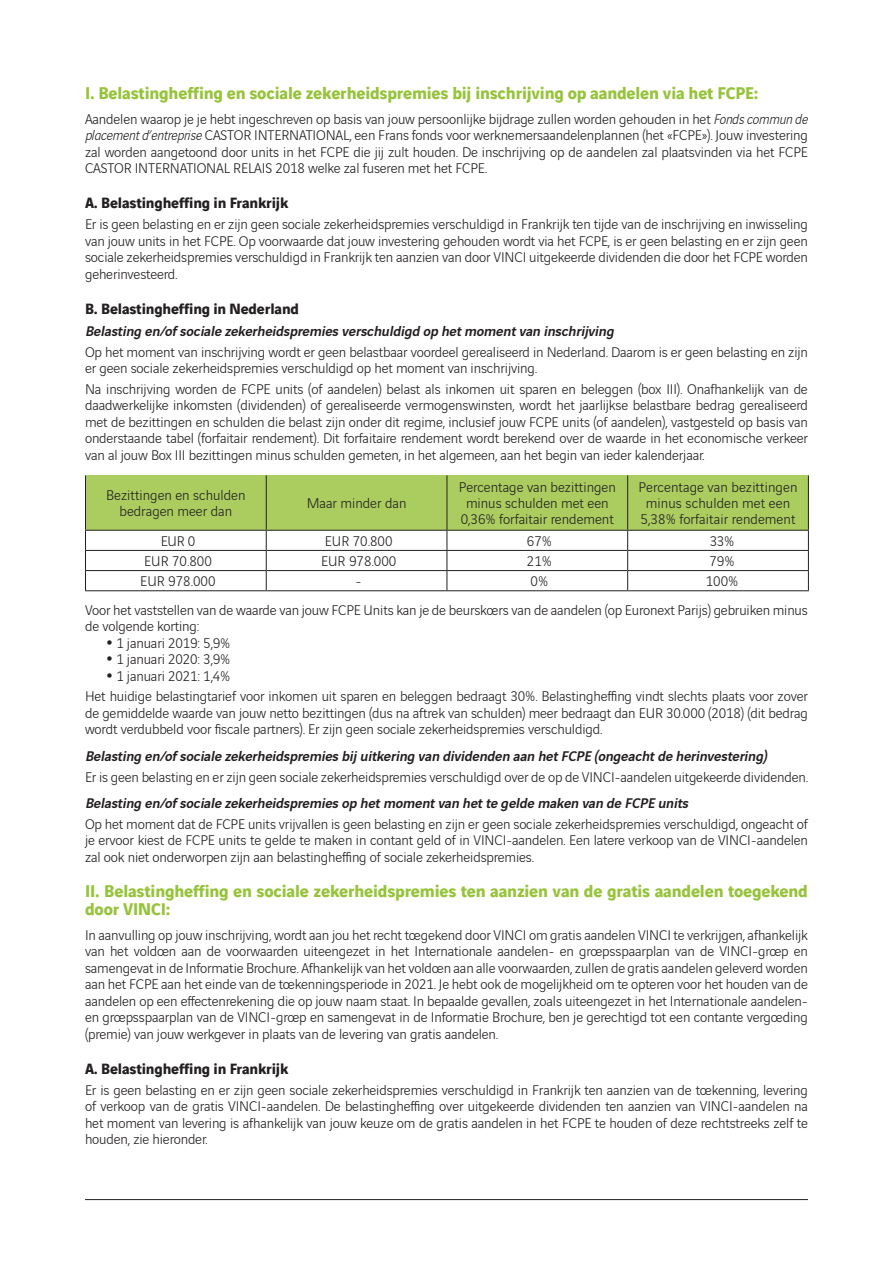
<style>
.page{position:relative;width:893px;height:1263px;background:#fff}
.page>*{position:absolute;margin:0;border:0;box-sizing:border-box;transform-origin:0 0}
.t1{font:700 18px/18px "Vinci Sans";letter-spacing:-.01em;color:#97c33c}
.t2{font:700 15.75px "Vinci Sans";letter-spacing:-.01em;color:#231f20}
.t3{font:300 15px/16.5px "Vinci Sans";letter-spacing:-.01em;color:#231f20;text-align:justify}
.t4{font:italic 500 15px "Vinci Sans";color:#231f20}
.s1{font-style:italic}
</style>
<div class="page">
<hr style="left:85px;top:1199px;width:723px;height:1px;background:#231f20">
<hr style="left:85px;top:590px;width:181px;height:1px;background:#231f20">
<hr style="left:266px;top:590px;width:181px;height:1px;background:#231f20">
<hr style="left:447px;top:590px;width:181px;height:1px;background:#231f20">
<hr style="left:628px;top:590px;width:181px;height:1px;background:#231f20">
<svg style="left:85px;top:475px;width:724px;height:115px"></svg>
<p class="t1" style="left:85px;top:82px;width:675px">I. Belastingheffing en sociale zekerheidspremies bij inschrijving op aandelen via het FCPE:</p>
<p class="t3" style="left:85px;top:110px;width:724px">Aandelen waarop je je hebt ingeschreven op basis van jouw persoonlijke bijdrage zullen worden gehouden in het <span class="s1">Fonds commun de placement d’entreprise</span> CASTOR INTERNATIONAL, een Frans fonds voor werknemersaandelenplannen (het «FCPE»). Jouw investering zal worden aangetoond door units in het FCPE die jij zult houden. De inschrijving op de aandelen zal plaatsvinden via het FCPE CASTOR INTERNATIONAL RELAIS 2018 welke zal fuseren met het FCPE.</p>
<p class="t2" style="left:85px;top:191px;width:205px">A. Belastingheffing in Frankrijk</p>
<p class="t3" style="left:85px;top:215px;width:724px">Er is geen belasting en er zijn geen sociale zekerheidspremies verschuldigd in Frankrijk ten tijde van de inschrijving en inwisseling van jouw units in het FCPE. Op voorwaarde dat jouw investering gehouden wordt via het FCPE, is er geen belasting en er zijn geen sociale zekerheidspremies verschuldigd in Frankrijk ten aanzien van door VINCI uitgekeerde dividenden die door het FCPE worden geherinvesteerd.</p>
<p class="t2" style="left:85px;top:296px;width:215px">B. Belastingheffing in Nederland</p>
<p class="t4" style="left:85px;top:319px;width:534px">Belasting en/ofsociale zekerheidspremiesverschuldigd op hetmomentvan inschrijving</p>
<p class="t3" style="left:85px;top:342px;width:724px">Op het moment van inschrijving wordt er geen belastbaar voordeel gerealiseerd in Nederland. Daarom is er geen belasting en zijn er geen sociale zekerheidspremies verschuldigd op het moment van inschrijving.</p>
<p class="t3" style="left:85px;top:380px;width:724px">Na inschrijving worden de FCPE units (of aandelen) belast als inkomen uit sparen en beleggen (box III). Onafhankelijk van de daadwerkelijke inkomsten (dividenden) of gerealiseerde vermogenswinsten, wordt het jaarlijkse belastbare bedrag gerealiseerd met de bezittingen en schulden die belast zijn onder dit regime, inclusief jouw FCPE units (of aandelen), vastgesteld op basis van onderstaande tabel (forfaitair rendement). Dit forfaitaire rendement wordt berekend over de waarde in het economische verkeer van al jouw Box III bezittingen minus schulden gemeten, in het algemeen, aan het begin van ieder kalenderjaar.</p>
<p class="t3" style="left:106px;top:486px;width:141px;line-height:15.9px;text-align:center">Bezittingen en schulden bedragen meer dan</p>
<p class="t3" style="left:307px;top:494px;width:101px">Maar minder dan</p>
<p class="t3" style="left:459px;top:478px;width:158px;line-height:15.9px;text-align:center">Percentage van bezittingen minus schulden met een<br>0,36% forfaitair rendement</p>
<p class="t3" style="left:639px;top:478px;width:160px;line-height:15.9px;text-align:center">Percentage van bezittingen minus schulden met een<br>5,38% forfaitair rendement</p>
<p class="t3" style="left:161px;top:532px;width:36px">EUR 0</p>
<p class="t3" style="left:325px;top:532px;width:69px">EUR 70.800</p>
<p class="t3" style="left:527px;top:532px;width:27px">67%</p>
<p class="t3" style="left:710px;top:532px;width:26px">33%</p>
<p class="t3" style="left:144px;top:552px;width:69px">EUR 70.800</p>
<p class="t3" style="left:321px;top:552px;width:77px">EUR 978.000</p>
<p class="t3" style="left:527px;top:552px;width:27px">21%</p>
<p class="t3" style="left:709px;top:552px;width:27px">79%</p>
<p class="t3" style="left:140px;top:572px;width:77px">EUR 978.000</p>
<p class="t3" style="left:356px;top:572px;width:8px">-</p>
<p class="t3" style="left:531px;top:572px;width:19px">0%</p>
<p class="t3" style="left:85px;top:566px;width:724px;line-height:28px;text-indent:621px">100%<br>Voor het vaststellen van de waarde van jouw FCPE Units kan je de beurskoers van de aandelen (op Euronext Parijs) gebruiken minus</p>
<p class="t3" style="left:85px;top:617px;width:116px">de volgende korting:</p>
<p class="t3" style="left:106px;top:633px;width:126px">• 1 januari 2019: 5,9%</p>
<p class="t3" style="left:106px;top:650px;width:126px">• 1 januari 2020: 3,9%</p>
<p class="t3" style="left:85px;top:664px;width:724px;line-height:20.7px;text-indent:21px">• 1 januari 2021: 1,4%<br>Het huidige belastingtarief voor inkomen uit sparen en beleggen bedraagt 30%. Belastingheffing vindt slechts plaats voor zover</p>
<p class="t3" style="left:85px;top:703px;width:724px">de gemiddelde waarde van jouw netto bezittingen (dus na aftrek van schulden) meer bedraagt dan EUR 30.000 (2018) (dit bedrag wordt verdubbeld voor fiscale partners). Er zijn geen sociale zekerheidspremies verschuldigd.</p>
<p class="t4" style="left:85px;top:744px;width:683px">Belasting en/ofsociale zekerheidspremiesbij uitkering van dividenden aan hetFCPE (ongeachtde herinvestering)</p>
<p class="t3" style="left:85px;top:767px;width:724px">Er is geen belasting en er zijn geen sociale zekerheidspremies verschuldigd over de op de VINCI-aandelen uitgekeerde dividenden.</p>
<p class="t4" style="left:85px;top:791px;width:608px">Belasting en/ofsociale zekerheidspremiesop hetmomentvan hette gelde maken van de FCPE units</p>
<p class="t3" style="left:85px;top:814px;width:724px">Op het moment dat de FCPE units vrijvallen is geen belasting en zijn er geen sociale zekerheidspremies verschuldigd, ongeacht of je ervoor kiest de FCPE units te gelde te maken in contant geld of in VINCI-aandelen. Een latere verkoop van de VINCI-aandelen zal ook niet onderworpen zijn aan belastingheffing of sociale zekerheidspremies.</p>
<p class="t1" style="left:85px;top:880px;width:724px">II. Belastingheffing en sociale zekerheidspremies ten aanzien van de gratis aandelen toegekend door VINCI:</p>
<p class="t3" style="left:85px;top:925px;width:724px">In aanvulling op jouw inschrijving, wordt aan jou het recht toegekend door VINCI om gratis aandelen VINCI te verkrijgen, afhankelijk van het voldoen aan de voorwaarden uiteengezet in het Internationale aandelen- en groepsspaarplan van de VINCI-groep en samengevat in de Informatie Brochure. Afhankelijk van het voldoen aan alle voorwaarden, zullen de gratis aandelen geleverd worden aan het FCPE aan het einde van de toekenningsperiode in 2021. Je hebt ook de mogelijkheid om te opteren voor het houden van de aandelen op een effectenrekening die op jouw naam staat. In bepaalde gevallen, zoals uiteengezet in het Internationale aandelen&shy;en groepsspaarplan van de VINCI-groep en samengevat in de Informatie Brochure, ben je gerechtigd tot een contante vergoeding (premie) van jouw werkgever in plaats van de levering van gratis aandelen.</p>
<p class="t2" style="left:85px;top:1056px;width:205px">A. Belastingheffing in Frankrijk</p>
<p class="t3" style="left:85px;top:1080px;width:724px">Er is geen belasting en er zijn geen sociale zekerheidspremies verschuldigd in Frankrijk ten aanzien van de toekenning, levering of verkoop van de gratis VINCI-aandelen. De belastingheffing over uitgekeerde dividenden ten aanzien van VINCI-aandelen na het moment van levering is afhankelijk van jouw keuze om de gratis aandelen in het FCPE te houden of deze rechtstreeks zelf te houden, zie hieronder.</p>
</div>
